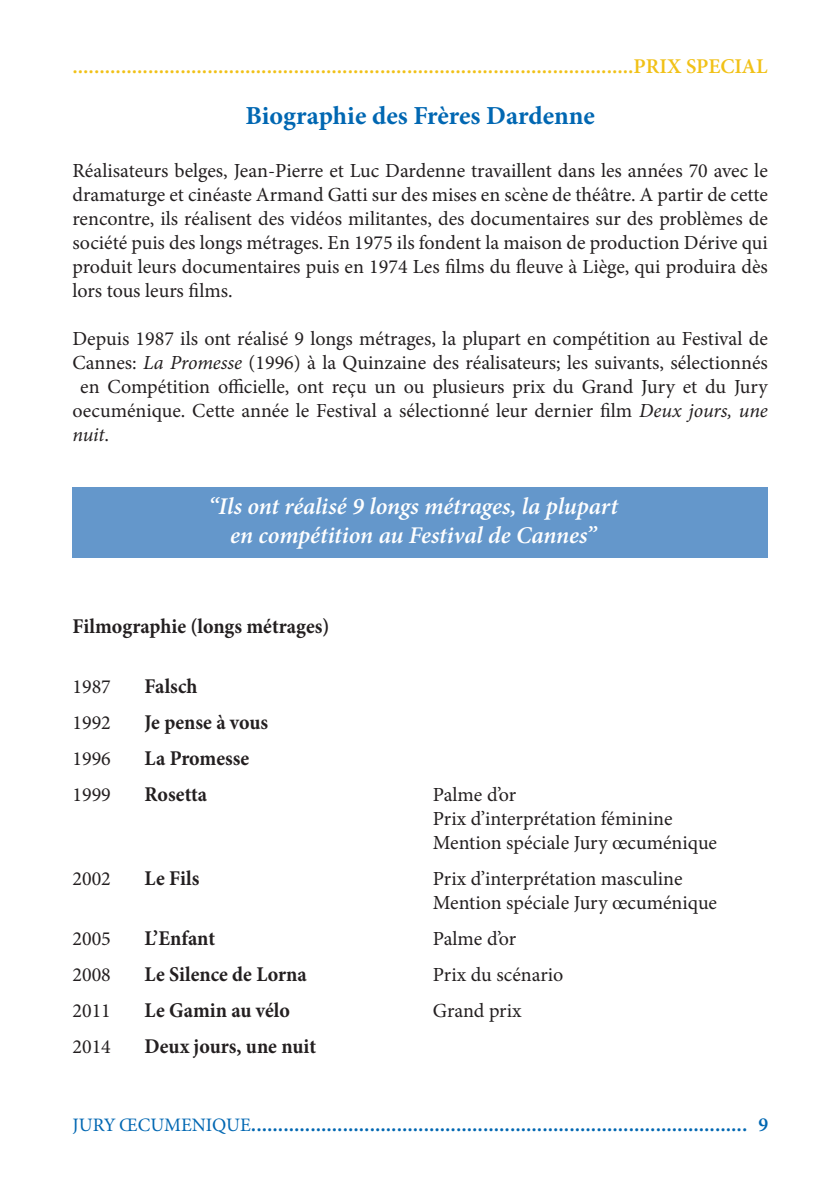
<style>
.page{position:relative;width:840px;height:1191px;background:#fff}
.page>*{position:absolute;margin:0;border:0;box-sizing:border-box;transform-origin:0 0}
.t1{font:700 26px "Minion Pro";color:#0167b2}
.t2{font:italic 600 24px "Minion Pro";letter-spacing:-.005em;color:#fff}
.t3{font:600 22px "Minion Pro";color:#f1c117}
.t4{font:600 22px "Minion Pro";color:#0167b2}
.t5{font:700 21px "Minion Pro";color:#231f20;scale:.95 1}
.t6{font:20px/24px "Minion Pro";color:#231f20;text-align:justify}
.t7{font:italic 20px "Minion Pro";color:#231f20}
.s1{font-size:21px}
.s2{font-style:italic}
.s3{font-style:normal}
.s4{font-weight:400;font-size:19px}
.s5{font-size:20px}
</style>
<div class="page">
<div style="left:72px;top:488px;width:695px;height:70px;background:#6497cb"></div>
<p class="t3" style="left:72px;top:50px;width:696px">........................................................................................................<span class="s1">PRIX SPECIAL</span></p>
<p class="t1" style="left:245px;top:97px;width:350px">Biographie des Frères Dardenne</p>
<p class="t6" style="left:72px;top:158px;width:696px">Réalisateurs belges, Jean-Pierre et Luc Dardenne travaillent dans les années 70 avec le dramaturge et cinéaste Armand Gatti sur des mises en scène de théâtre. A partir de cette rencontre, ils réalisent des vidéos militantes, des documentaires sur des problèmes de société puis des longs métrages. En 1975 ils fondent la maison de production Dérive qui produit leurs documentaires puis en 1974 Les films du fleuve à Liège, qui produira dès lors tous leurs films.</p>
<p class="t6" style="left:72px;top:326px;width:696px">Depuis 1987 ils ont réalisé 9 longs métrages, la plupart en compétition au Festival de</p>
<p class="t6" style="left:72px;top:350px;width:696px">Cannes: <span class="s2">La Promesse</span> (1996) à la Quinzaine des réalisateurs; les suivants, sélectionnés</p>
<p class="t6" style="left:80px;top:374px;width:688px">en Compétition officielle, ont reçu un ou plusieurs prix du Grand Jury et du Jury</p>
<p class="t6" style="left:72px;top:398px;width:696px">oecuménique. Cette année le Festival a sélectionné leur dernier film <span class="s2">Deux jours, une</span></p>
<p class="t7" style="left:72px;top:421px;width:38px">nuit<span class="s3">.</span></p>
<p class="t2" style="left:208px;top:489px;width:410px">“Ils ont réalisé 9 longs métrages, la plupart</p>
<p class="t2" style="left:230px;top:518px;width:367px">en compétition au Festival de Cannes”</p>
<p class="t5" style="left:72px;top:611px;width:272px">Filmographie (longs métrages)</p>
<p class="t6" style="left:72px;top:674px;width:40px">1987</p>
<p class="t5" style="left:144px;top:671px;width:57px">Falsch</p>
<p class="t6" style="left:72px;top:710px;width:40px">1992</p>
<p class="t5" style="left:144px;top:707px;width:132px">Je pense à vous</p>
<p class="t6" style="left:72px;top:746px;width:40px">1996</p>
<p class="t5" style="left:144px;top:743px;width:112px">La Promesse</p>
<p class="t6" style="left:72px;top:782px;width:40px">1999</p>
<p class="t5" style="left:144px;top:779px;width:67px">Rosetta</p>
<p class="t6" style="left:432px;top:782px;width:85px">Palme d’or</p>
<p class="t6" style="left:432px;top:806px;width:241px">Prix d’interprétation féminine</p>
<p class="t6" style="left:432px;top:830px;width:285px">Mention spéciale Jury œcuménique</p>
<p class="t6" style="left:72px;top:866px;width:40px">2002</p>
<p class="t5" style="left:144px;top:863px;width:59px">Le Fils</p>
<p class="t6" style="left:432px;top:866px;width:251px">Prix d’interprétation masculine</p>
<p class="t6" style="left:432px;top:890px;width:285px">Mention spéciale Jury œcuménique</p>
<p class="t6" style="left:72px;top:926px;width:40px">2005</p>
<p class="t5" style="left:144px;top:923px;width:76px">L’Enfant</p>
<p class="t6" style="left:432px;top:926px;width:85px">Palme d’or</p>
<p class="t6" style="left:72px;top:962px;width:40px">2008</p>
<p class="t5" style="left:144px;top:959px;width:172px">Le Silence de Lorna</p>
<p class="t6" style="left:432px;top:962px;width:132px">Prix du scénario</p>
<p class="t6" style="left:72px;top:998px;width:40px">2011</p>
<p class="t5" style="left:144px;top:995px;width:154px">Le Gamin au vélo</p>
<p class="t6" style="left:432px;top:998px;width:90px">Grand prix</p>
<p class="t6" style="left:72px;top:1034px;width:40px">2014</p>
<p class="t5" style="left:144px;top:1031px;width:182px">Deux jours, une nuit</p>
<p class="t4" style="left:72px;top:1108px;width:697px"><span class="s4">JURY ŒCUMENIQUE</span>............................................................................................ <span class="s5">9</span></p>
</div>
